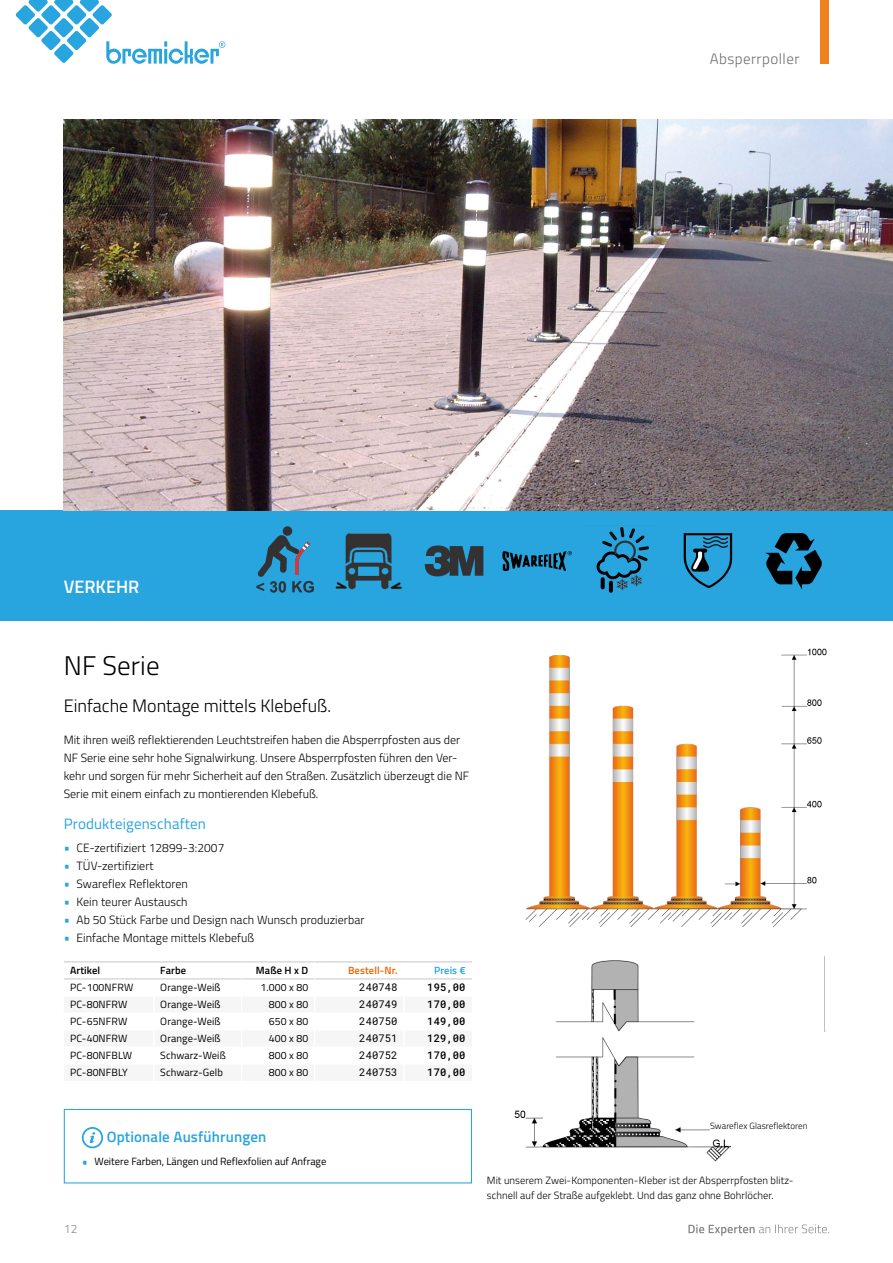
<style>
.page{position:relative;width:893px;height:1263px;background:#fff}
.page>*{position:absolute;margin:0;border:0;box-sizing:border-box;transform-origin:0 0}
.Titel_kleiner{font:300 27px "Titillium";letter-spacing:.005em;color:#000}
.Vorspann{font:300 18px "Titillium";color:#000}
.t1{font:600 18px "Titillium";color:#fff}
.Kasten_Titel{font:600 15px "Titillium";letter-spacing:.01em;color:#28a5de}
.Lauftext_Zwischentit{font:15px "Titillium";letter-spacing:.01em;color:#28a5de}
.t2{font:300 15px "Titillium";letter-spacing:.03em;color:#6e6e6e}
.Lauftext{font:300 12px/18px "Titillium";color:#000}
.t3{font:300 12px "Titillium";color:#868786}
.Tabelle_Zellentext_n{font:10.5px "Titillium";letter-spacing:.01em;color:#000}
.Bildunterschrift{font:300 10.5px/15px "Titillium";letter-spacing:.005em;color:#000}
.Tabelle_Zellentext_B{font:10.5px "Roboto Mono";letter-spacing:.01em;color:#000}
.Tabelle_Zellentext_P{font:500 10.5px "Roboto Mono";letter-spacing:.01em;color:#000}
.Tabelle_Titel_Spalte{font:600 10.5px "Titillium";letter-spacing:.01em;color:#000}
.Tabelle_Titel_Bestel{font:600 10.5px "Titillium";letter-spacing:.01em;color:#ec6500}
.Tabelle_Titel_Preis{font:600 10.5px "Titillium";letter-spacing:.01em;color:#28a5de}
.Bildunterschrift-2{font:300 9px "Titillium";letter-spacing:.005em;color:#000}
.s1{font-weight:600;font-size:13.5px;color:#28a5de}
</style>
<div class="page">
<div style="left:0;top:510px;width:893px;height:111px;background:#28a5de"></div>
<img style="left:64px;top:119px;width:829px;height:391px">
<hr style="left:64px;top:961px;width:90px;height:1px;background:#c5c6c6">
<hr style="left:154px;top:961px;width:88px;height:1px;background:#c5c6c6">
<hr style="left:242px;top:961px;width:73px;height:1px;background:#c5c6c6">
<hr style="left:315px;top:961px;width:89px;height:1px;background:#c5c6c6">
<hr style="left:404px;top:961px;width:68px;height:1px;background:#c5c6c6">
<svg style="left:64px;top:962px;width:408px;height:18px"></svg>
<img style="left:514px;top:956px;width:312px;height:206px">
<img style="left:525px;top:648px;width:302px;height:279px">
<img style="left:765px;top:533px;width:57px;height:56px">
<img style="left:683px;top:533px;width:50px;height:55px">
<img style="left:596px;top:527px;width:53px;height:66px">
<img style="left:502px;top:551px;width:70px;height:21px">
<img style="left:424px;top:545px;width:60px;height:32px">
<img style="left:335px;top:533px;width:67px;height:57px">
<img style="left:256px;top:526px;width:58px;height:67px">
<svg style="left:82px;top:1127px;width:21px;height:21px"></svg>
<div style="left:64px;top:1109px;width:408px;height:74px;border:1px solid #28a5de"></div>
<div style="left:710px;top:1122px;width:118px;height:9px;background:#fff"></div>
<svg style="left:688px;top:1224px;width:141px;height:12px"></svg>
<svg style="left:16px;top:0;width:209px;height:64px"></svg>
<div style="left:821px;top:0;width:8px;height:64px;background:#f0811c"></div>
<p class="t2" style="left:710px;top:48px;width:91px">Absperrpoller</p>
<p class="t1" style="left:64px;top:573px;width:77px">VERKEHR</p>
<p class="Titel_kleiner" style="left:64px;top:646px;width:97px">NF Serie</p>
<p class="Vorspann" style="left:64px;top:693px;width:269px">Einfache Montage mittels Klebefuß.</p>
<p class="Lauftext" style="left:64px;top:730px;width:407px">Mit ihren weiß reflektierenden Leuchtstreifen haben die Absperrpfosten aus der NF Serie eine sehr hohe Signalwirkung. Unsere Absperrpfosten führen den Ver&shy;kehr und sorgen für mehr Sicherheit auf den Straßen. Zusätzlich überzeugt die NF Serie mit einem einfach zu montierenden Klebefuß.</p>
<p class="Lauftext_Zwischentit" style="left:64px;top:813px;width:144px">Produkteigenschaften</p>
<p class="Lauftext" style="left:64px;top:838px;width:162px"><span class="s1">•</span> CE-zertifiziert 12899-3:2007</p>
<p class="Lauftext" style="left:64px;top:856px;width:91px"><span class="s1">•</span> TÜV-zertifiziert</p>
<p class="Lauftext" style="left:64px;top:874px;width:126px"><span class="s1">•</span> Swareflex Reflektoren</p>
<p class="Lauftext" style="left:64px;top:892px;width:125px"><span class="s1">•</span> Kein teurer Austausch</p>
<p class="Lauftext" style="left:64px;top:910px;width:302px"><span class="s1">•</span> Ab 50 Stück Farbe und Design nach Wunsch produzierbar</p>
<p class="Lauftext" style="left:64px;top:928px;width:192px"><span class="s1">•</span> Einfache Montage mittels Klebefuß</p>
<p class="Tabelle_Titel_Spalte" style="left:70px;top:963px;width:32px">Artikel</p>
<p class="Tabelle_Titel_Spalte" style="left:160px;top:963px;width:27px">Farbe</p>
<p class="Tabelle_Titel_Spalte" style="left:256px;top:963px;width:54px">Maße H x D</p>
<p class="Tabelle_Titel_Bestel" style="left:348px;top:963px;width:51px">Bestell-Nr.</p>
<p class="Tabelle_Titel_Preis" style="left:434px;top:963px;width:33px">Preis €</p>
<p class="Tabelle_Zellentext_n" style="left:70px;top:980px;width:65px">PC-100NFRW</p>
<p class="Tabelle_Zellentext_n" style="left:160px;top:980px;width:62px">Orange-Weiß</p>
<p class="Tabelle_Zellentext_n" style="left:260px;top:980px;width:49px">1.000 x 80</p>
<p class="Tabelle_Zellentext_B" style="left:359px;top:980px;width:40px">240748</p>
<p class="Tabelle_Zellentext_P" style="left:427px;top:980px;width:40px">195,00</p>
<p class="Tabelle_Zellentext_n" style="left:70px;top:997px;width:59px">PC-80NFRW</p>
<p class="Tabelle_Zellentext_n" style="left:160px;top:997px;width:62px">Orange-Weiß</p>
<p class="Tabelle_Zellentext_n" style="left:269px;top:997px;width:41px">800 x 80</p>
<p class="Tabelle_Zellentext_B" style="left:359px;top:997px;width:40px">240749</p>
<p class="Tabelle_Zellentext_P" style="left:427px;top:997px;width:40px">170,00</p>
<p class="Tabelle_Zellentext_n" style="left:70px;top:1014px;width:59px">PC-65NFRW</p>
<p class="Tabelle_Zellentext_n" style="left:160px;top:1014px;width:62px">Orange-Weiß</p>
<p class="Tabelle_Zellentext_n" style="left:269px;top:1014px;width:41px">650 x 80</p>
<p class="Tabelle_Zellentext_B" style="left:359px;top:1014px;width:40px">240750</p>
<p class="Tabelle_Zellentext_P" style="left:427px;top:1014px;width:40px">149,00</p>
<p class="Tabelle_Zellentext_n" style="left:70px;top:1031px;width:59px">PC-40NFRW</p>
<p class="Tabelle_Zellentext_n" style="left:160px;top:1031px;width:62px">Orange-Weiß</p>
<p class="Tabelle_Zellentext_n" style="left:269px;top:1031px;width:41px">400 x 80</p>
<p class="Tabelle_Zellentext_B" style="left:359px;top:1031px;width:40px">240751</p>
<p class="Tabelle_Zellentext_P" style="left:427px;top:1031px;width:40px">129,00</p>
<p class="Tabelle_Zellentext_n" style="left:70px;top:1048px;width:63px">PC-80NFBLW</p>
<p class="Tabelle_Zellentext_n" style="left:160px;top:1048px;width:67px">Schwarz-Weiß</p>
<p class="Tabelle_Zellentext_n" style="left:269px;top:1048px;width:41px">800 x 80</p>
<p class="Tabelle_Zellentext_B" style="left:359px;top:1048px;width:40px">240752</p>
<p class="Tabelle_Zellentext_P" style="left:427px;top:1048px;width:40px">170,00</p>
<p class="Tabelle_Zellentext_n" style="left:70px;top:1065px;width:59px">PC-80NFBLY</p>
<p class="Tabelle_Zellentext_n" style="left:160px;top:1065px;width:64px">Schwarz-Gelb</p>
<p class="Tabelle_Zellentext_n" style="left:269px;top:1065px;width:41px">800 x 80</p>
<p class="Tabelle_Zellentext_B" style="left:359px;top:1065px;width:40px">240753</p>
<p class="Tabelle_Zellentext_P" style="left:427px;top:1065px;width:40px">170,00</p>
<p class="Kasten_Titel" style="left:107px;top:1125px;width:161px">Optionale Ausführungen</p>
<p class="Tabelle_Zellentext_n" style="left:82px;top:1154px;width:246px"><span class="s1">•</span> Weitere Farben, Längen und Reflexfolien auf Anfrage</p>
<p class="t3" style="left:64px;top:1220px;width:15px">12</p>
<p class="Bildunterschrift-2" style="left:710px;top:1119px;width:99px">Swareflex Glasreflektoren</p>
<p class="Bildunterschrift" style="left:487px;top:1173px;width:308px">Mit unserem Zwei-Komponenten-Kleber ist der Absperrpfosten blitz&shy;schnell auf der Straße aufgeklebt. Und das ganz ohne Bohrlöcher.</p>
</div>
